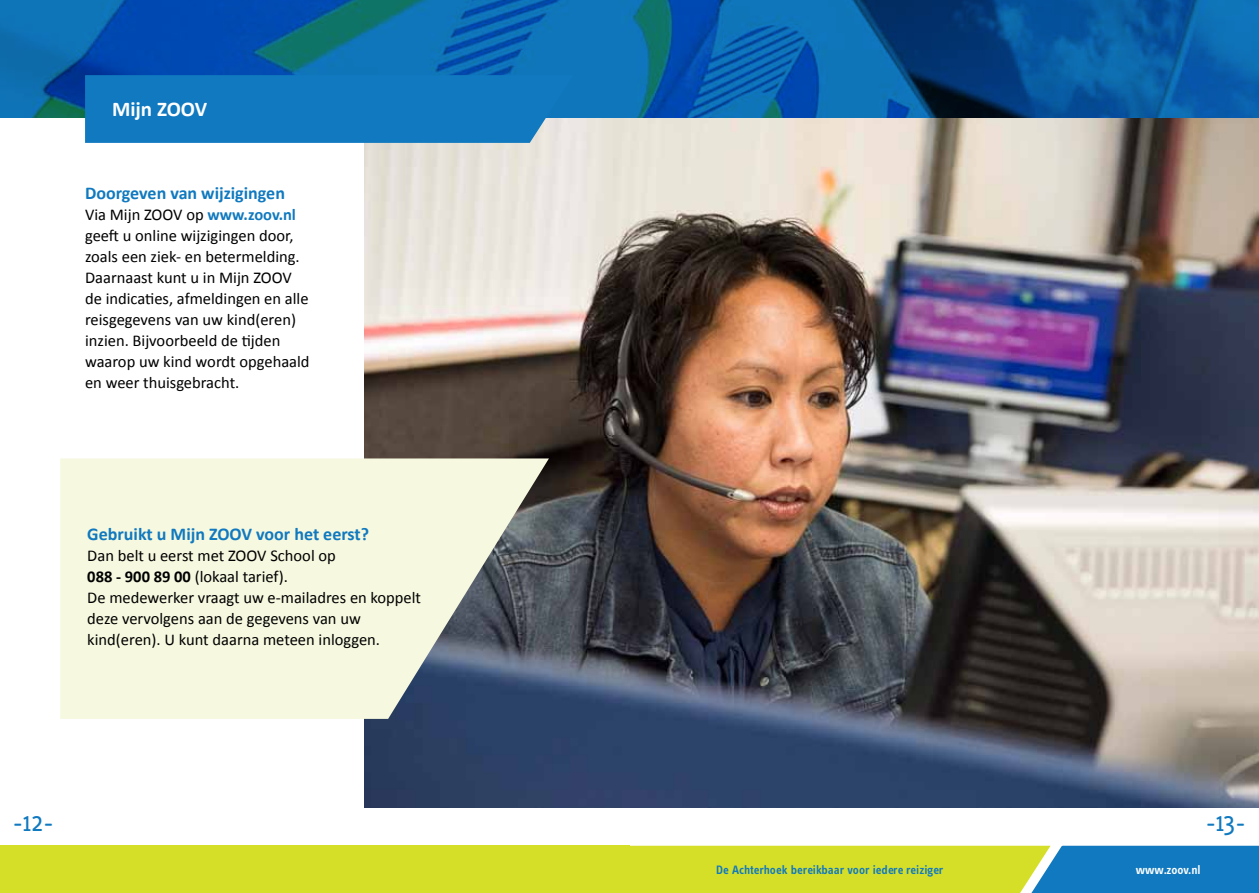
<style>
.page{position:relative;width:1259px;height:893px;background:#fff}
.page>*{position:absolute;margin:0;border:0;box-sizing:border-box;transform-origin:0 0}
.t1{font:27px "Info Text OT";color:#1079bf}
.t2{font:700 21px "Calibri";color:#fff}
.t3{font:700 18px "Calibri";color:#1079bf}
.t4{font:16.5px/21px "Calibri";color:#000}
.t5{font:600 12.6px "Info Text OT";color:#1079bf}
.t6{font:600 12.6px "Info Text OT";color:#fff}
.s1{font-weight:700;color:#1079bf}
.s2{font-weight:700}
</style>
<div class="page">
<img style="left:364px;top:117px;width:895px;height:691px">
<img style="left:0;top:0;width:1259px;height:117px">
<div style="left:85px;top:75px;width:488px;height:68px;background:#1079bf"></div>
<div style="left:0;top:846px;width:629px;height:47px;background:#d6df28"></div>
<svg style="left:629px;top:846px;width:630px;height:47px"></svg>
<svg style="left:60px;top:458px;width:489px;height:261px;fill:#f6f8df"></svg>
<p class="t2" style="left:112px;top:96px;width:97px">Mijn ZOOV</p>
<p class="t3" style="left:85px;top:182px;width:201px">Doorgeven van wijzigingen</p>
<p class="t4" style="left:85px;top:204px;width:226px">Via Mijn ZOOV op <span class="s1">www.zoov.nl </span>geeft u online wijzigingen door, zoals een ziek- en betermelding.<br>Daarnaast kunt u in Mijn ZOOV de indicaties, afmeldingen en alle reisgegevens van uw kind(eren) inzien. Bijvoorbeeld de tijden waarop uw kind wordt opgehaald en weer thuisgebracht.</p>
<p class="t3" style="left:87px;top:522px;width:283px">Gebruikt u Mijn ZOOV voor het eerst?</p>
<p class="t4" style="left:87px;top:545px;width:335px">Dan belt u eerst met ZOOV School op<br><span class="s2">088 - 900 89 00</span> (lokaal tarief).<br>De medewerker vraagt uw e-mailadres en koppelt deze vervolgens aan de gegevens van uw kind(eren). U kunt daarna meteen inloggen.</p>
<h1 class="t1" style="left:13px;top:808px;width:43px">-12-</h1>
<h1 class="t1" style="left:1205px;top:808px;width:42px">-13-</h1>
<p class="t5" style="left:716px;top:863px;width:229px">De Achterhoek bereikbaar voor iedere reiziger</p>
<p class="t6" style="left:1136px;top:863px;width:66px">www.zoov.nl</p>
</div>
